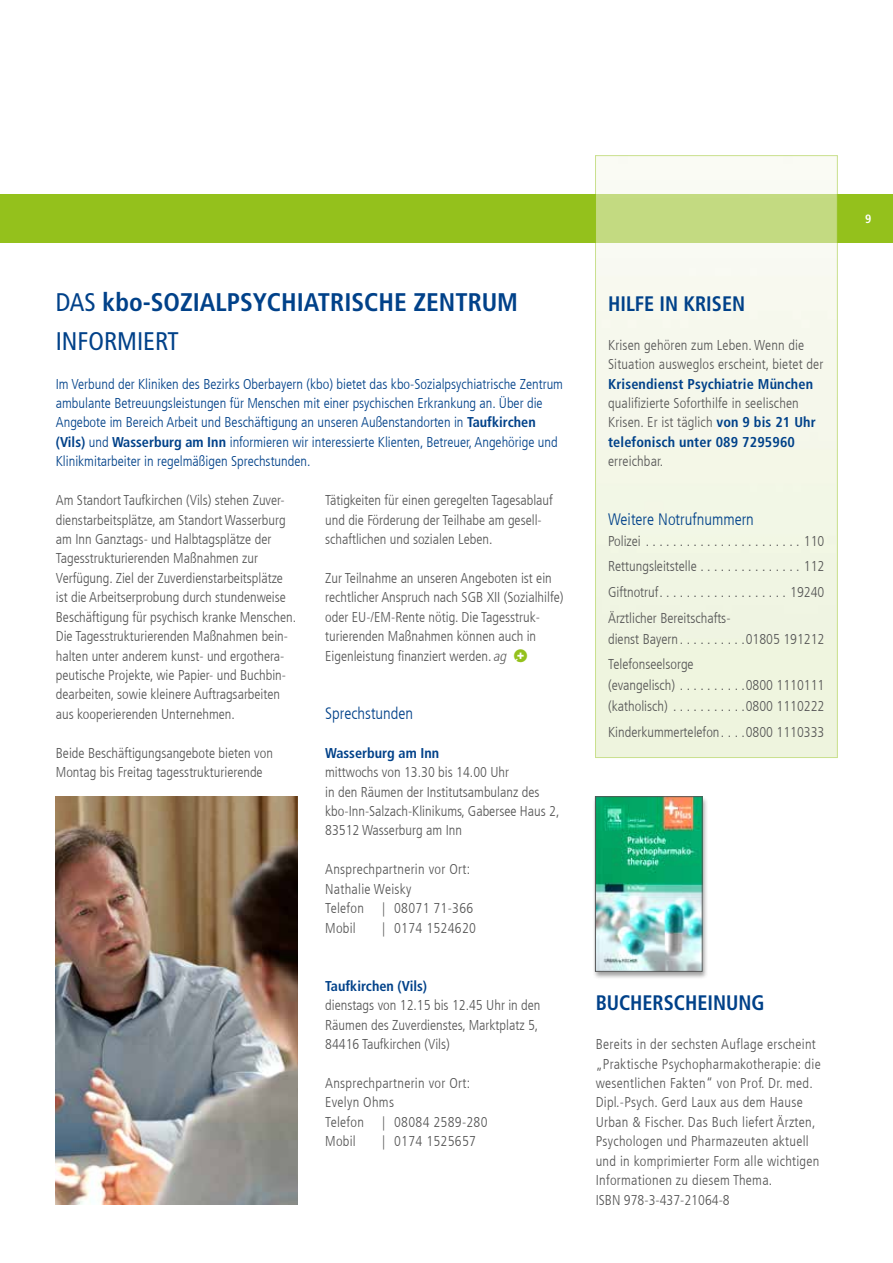
<style>
.page{position:relative;width:893px;height:1263px;background:#fff}
.page>*{position:absolute;margin:0;border:0;box-sizing:border-box;transform-origin:0 0}
.t1{font:700 condensed 25.5px/38.8px "Frutiger LT Com";color:#004189}
.t2{font:condensed 25.5px "Frutiger LT Com";color:#004189}
.t3{font:700 condensed 21px "Frutiger LT Com";color:#004189;scale:.96 1}
.t4{font:300 condensed 16.5px "Frutiger LT Com";color:#004189}
.t5{font:300 condensed 14.25px/19.4px "Frutiger LT Com";color:#565656}
.t6{font:300 condensed 14.25px/19.4px "Frutiger LT Com";letter-spacing:.02em;color:#565656}
.t7{font:300 condensed 14.25px/19.4px "Frutiger LT Com";color:#004189}
.t8{font:700 condensed 14.25px "Frutiger LT Com";letter-spacing:.005em;color:#004189}
.t9{font:700 condensed 12px "Frutiger LT Com";color:#fff}
.s1{font-weight:400}
.s2{font-weight:700}
.s3{font-style:italic}
.s4{font-family:"kboplus";font-weight:400;font-stretch:normal;font-size:15.6px;color:#94c11c}
.s5{font-weight:700;color:#004189}
</style>
<div class="page">
<div style="left:0;top:194px;width:893px;height:49px;background:#94c11c"></div>
<img style="left:597px;top:157px;width:238px;height:599px">
<img style="left:56px;top:796px;width:242px;height:408px">
<div style="left:592px;top:796px;width:116px;height:184px;background:#000;opacity:.38"></div>
<img style="left:597px;top:798px;width:103px;height:171px">
<div style="left:595px;top:796px;width:107px;height:175px;border:1px solid #565656"></div>
<h1 class="t1" style="left:56px;top:283px;width:464px"><span class="s1">DAS</span> kbo-Sozialpsychiatrische Ze ntrum<br><span class="s1">INFORM</span></h1>
<h1 class="t2" style="left:137px;top:326px;width:43px">IERT</h1>
<p class="t7" style="left:56px;top:374px;width:509px">Im Verbund der Kliniken des Bezirks Oberbayern (kbo) bietet das kbo-Sozialpsychiatrische Zentrum ambulante Betreuungsleistungen für Menschen mit einer psychischen Erkrankung an. Über die Angebote im Bereich Arbeit und Beschäftigung an unseren Außenstandorten in <span class="s2">Taufkirchen (Vils)</span> und <span class="s2">Wasserburg am Inn</span> informieren wir interessierte Klienten, Betreuer, Angehörige und Klinikmitarbeiter in regelmäßigen Sprechstunden.</p>
<p class="t5" style="left:56px;top:491px;width:242px">Am Standort Taufkirchen (Vils) stehen Zuver&shy;dienstarbeitsplätze, am Standort Wasserburg am Inn Ganztags- und Halbtagsplätze der Tagesstrukturierenden Maßnahmen zur Verfügung. Ziel der Zuverdienstarbeitsplätze ist die Arbeitserprobung durch stundenweise Beschäftigung für psychisch kranke M enschen.<br>Die Tagesstrukturierenden Maßnahmen bein&shy;halten unter anderem kunst- und ergothera&shy;peutische Projekte, wie Papier- und Buchbin&shy;dearbeiten, sowie kleinere Auftragsarbeiten aus kooperierenden Unternehmen.</p>
<p class="t5" style="left:56px;top:743px;width:219px">Beide Beschäftigungsangebote bieten von<br>Montag bis Freitag tagesstrukturierende</p>
<p class="t5" style="left:325px;top:491px;width:229px">-Tätigkeiten für einen geregelten Tagesablauf und die Förderung der Teilhabe am gesell&shy;schaftlichen und sozialen Leben.</p>
<p class="t5" style="left:325px;top:568px;width:240px">Zur Teilnahme an unseren Angeboten ist ein rechtlicher Anspruch nach SGB XII (Sozialhilfe) oder EU-/EM-Rente nötig. Die Tagesstruk&shy;turierenden Maßnahmen können auch in Eigenleistung finanziert werden. <span class="s3">ag</span> <span class="s4">B</span></p>
<p class="t4" style="left:325px;top:704px;width:90px">Sprechstunden</p>
<p class="t8" style="left:325px;top:744px;width:116px">Wasserburg am Inn</p>
<p class="t5" style="left:325px;top:763px;width:236px">mittwochs von 13.30 bis 14.00 Uhr<br>in den Räumen der Institutsambulanz des kbo-Inn-Salzach-Klinikums, Gabersee Haus 2, 83512 Wasserburg am Inn</p>
<p class="t6" style="left:325px;top:860px;width:146px">Ansprechpartnerin vor Ort:<br>Nathalie Weisky<br>Telefon</p>
<p class="t6" style="left:382px;top:899px;width:93px">| 08071 71-366</p>
<p class="t5" style="left:325px;top:918px;width:32px">Mobil</p>
<p class="t6" style="left:382px;top:918px;width:95px">| 0174 1524620</p>
<p class="t8" style="left:325px;top:977px;width:104px">Taufkirchen (Vils)</p>
<p class="t5" style="left:325px;top:996px;width:217px">dienstags von 12.15 bis 12.45 Uhr in den<br>Räumen des Zuverdienstes, Marktplatz 5,<br>84416 Taufkirchen (Vils)</p>
<p class="t6" style="left:325px;top:1073px;width:146px">Ansprechpartnerin vor Ort:<br>Evelyn Ohms<br>Telefon</p>
<p class="t6" style="left:382px;top:1112px;width:107px">| 08084 2589-280</p>
<p class="t5" style="left:325px;top:1132px;width:32px">Mobil</p>
<p class="t6" style="left:382px;top:1132px;width:95px">| 0174 1525657</p>
<h2 class="t3" style="left:608px;top:291px;width:144px">Hilfe in Krisen</h2>
<p class="t5" style="left:608px;top:335px;width:217px">Krisen gehören zum Leben. Wenn die<br>Situation ausweglos erscheint, bietet der</p>
<p class="t8" style="left:608px;top:375px;width:207px">Krisendienst Psychiatrie München</p>
<p class="t5" style="left:608px;top:394px;width:209px">qualifizierte Soforthilfe in seelischen<br>Krisen. Er ist täglich <span class="s5">von 9 bis 21 Uhr telefonisch unter 089 7295960</span></p>
<p class="t5" style="left:608px;top:452px;width:57px">erreichbar.</p>
<p class="t4" style="left:608px;top:509px;width:147px">Weitere Notrufnummern</p>
<p class="t5" style="left:608px;top:531px;width:34px">Polizei</p>
<p class="t5" style="left:804px;top:531px;width:22px">110</p>
<p class="t5" style="left:608px;top:557px;width:90px">Rettungsleitstelle</p>
<p class="t5" style="left:804px;top:557px;width:22px">112</p>
<p class="t5" style="left:608px;top:582px;width:52px">Giftnotruf</p>
<p class="t5" style="left:790px;top:582px;width:36px">19240</p>
<p class="t5" style="left:608px;top:607px;width:124px;line-height:21px">Ärztlicher Bereitschafts&shy;dienst Bayern</p>
<p class="t5" style="left:746px;top:629px;width:80px">01805 191212</p>
<p class="t5" style="left:608px;top:654px;width:87px;line-height:21px">Telefonseelsorge (evangelisch)</p>
<p class="t5" style="left:746px;top:676px;width:80px">0800 1110111</p>
<p class="t5" style="left:608px;top:697px;width:61px">(katholisch)</p>
<p class="t5" style="left:746px;top:697px;width:80px">0800 1110222</p>
<p class="t5" style="left:608px;top:722px;width:113px">Kinderkummertelefon</p>
<p class="t5" style="left:746px;top:722px;width:80px">0800 1110333</p>
<h2 class="t3" style="left:596px;top:990px;width:175px">Bucherscheinung</h2>
<p class="t6" style="left:596px;top:1035px;width:227px">Bereits in der sechsten Auflage erscheint „Praktische Psychopharmakotherapie: die wesentlichen Fakten“ von Prof. Dr. med.<br>Dipl.-Psych. Gerd Laux aus dem Hause Urban &amp; Fischer. Das Buch liefert Ärzten, Psychologen und Pharmazeuten aktuell und in komprimierter Form alle wichtigen Informationen zu diesem Thema.<br>ISBN 978-3-437-21064-8</p>
<p class="t9" style="left:865px;top:212px;width:8px">9</p>
</div>
